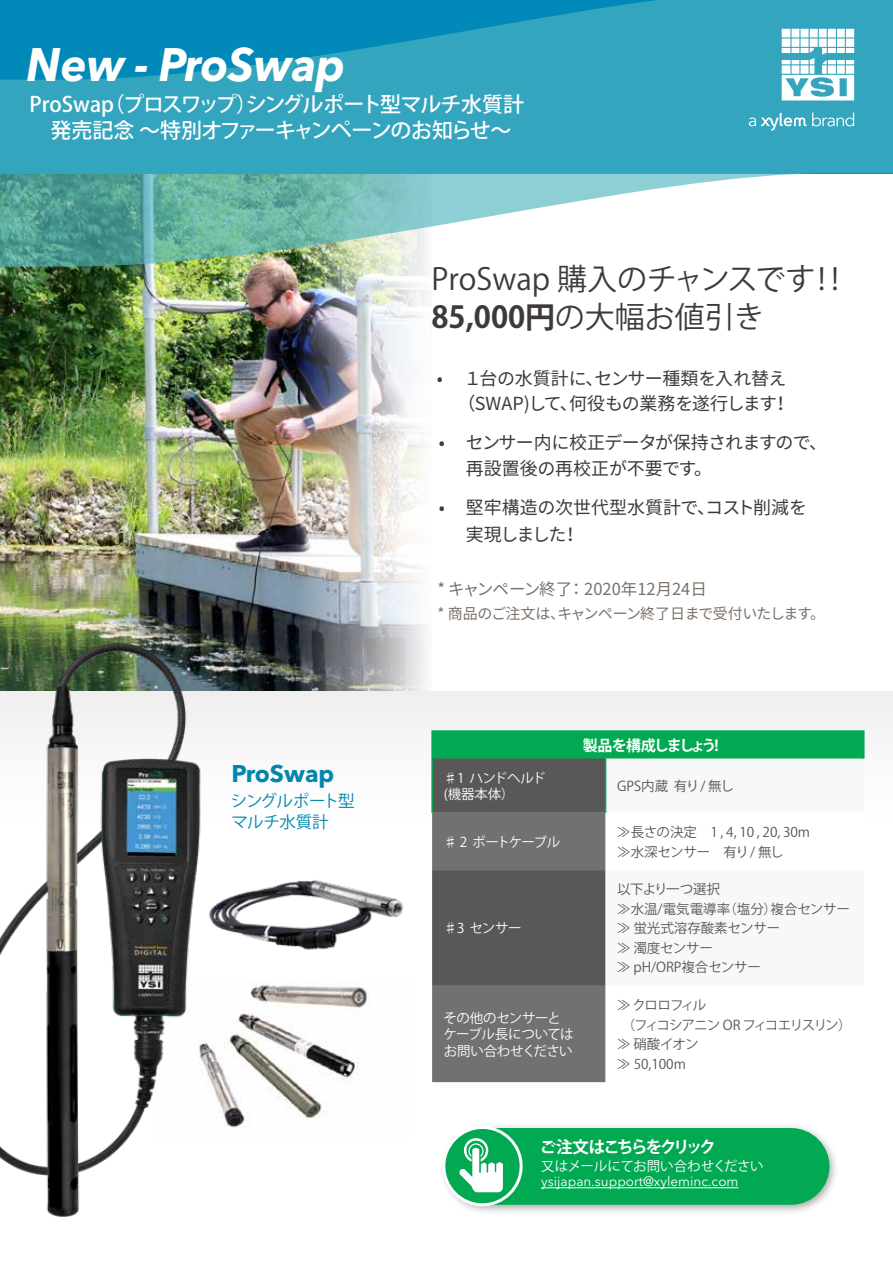
<style>
.page{position:relative;width:893px;height:1263px;background:#fff}
.page>*{position:absolute;margin:0;border:0;box-sizing:border-box;transform-origin:0 0}
.t1{font:italic 700 46.5px "Avenir Next LT Pro";letter-spacing:-.005em;color:#fff;scale:.95 1}
.t2{font:30px/37.5px "Koz Go Pr 6 N";color:#3e3a39}
.t3{font:700 24px "Avenir Next LT Pro";color:#0085ad}
.t4{font:500 21px/25.2px "Koz Go Pr 6 N";letter-spacing:-.04em;color:#fff}
.t5{font:18px/25.5px "Noto Sans CJ Kjp";letter-spacing:-.015em;color:#3e3a39}
.t6{font:16.5px "Noto Sans CJ Kjp";color:#7c726a}
.t7{font:16.5px/21px "Koz Go Pr 6 N";letter-spacing:-.025em;color:#0085ad}
.t8{font:700 16.5px "Koz Go Pr 6 N";letter-spacing:-.13em;color:#fff}
.t9{font:15px "Noto Sans CJ Kjp";letter-spacing:-.045em;color:#7c726a}
.t10{font:700 15px "Koz Go Pr 6 N";letter-spacing:-.13em;color:#fff}
.t11{font:13.5px/19.5px "Koz Go Pr 6 N";letter-spacing:-.01em;color:#595757}
.t12{font:13.5px/16.5px "Koz Go Pr 6 N";letter-spacing:-.03em;color:#fff}
.t13{font:13.5px "Avenir Next LT Pro";color:#fff}
.t14{font:13.5px "Koz Go Pr 6 N";letter-spacing:-.105em;color:#595757}
.t15{font:13.5px "Koz Go Pr 6 N";letter-spacing:-.07em;color:#fff}
.s1{font-weight:700}
</style>
<div class="page">
<img style="left:0;top:267px;width:426px;height:424px">
<svg style="left:0;top:0;width:893px;height:267px;fill:#34a5be"></svg>
<div style="left:0;top:691px;width:893px;height:248px;background:#f8f8f8"></div>
<div style="left:432px;top:731px;width:432px;height:27px;background:#00a952"></div>
<div style="left:433px;top:758px;width:172px;height:55px;background:#595757"></div>
<svg style="left:606px;top:758px;width:258px;height:55px"></svg>
<svg style="left:432px;top:813px;width:174px;height:269px;background:#686666"></svg>
<hr style="left:431px;top:732px;width:2px;height:26px;background:#00a952">
<hr style="left:431px;top:730px;width:175px;height:2px;background:#00a952">
<hr style="left:606px;top:730px;width:258px;height:2px;background:#00a952">
<hr style="left:431px;top:758px;width:2px;height:55px;background:#00a952">
<hr style="left:605px;top:758px;width:1px;height:55px;background:#00a952">
<svg style="left:782px;top:29px;width:72px;height:71px"></svg>
<svg style="left:812px;top:113px;width:42px;height:13px"></svg>
<svg style="left:749px;top:113px;width:57px;height:18px"></svg>
<img style="left:211px;top:984px;width:158px;height:144px">
<img style="left:211px;top:880px;width:192px;height:70px">
<img style="left:0;top:637px;width:211px;height:579px">
<div style="left:439px;top:1122px;width:400px;height:94px;background:#000;opacity:.35"></div>
<div style="left:446px;top:1128px;width:383px;height:77px;background:#00a952;border-radius:38px"></div>
<hr style="left:541px;top:1187px;width:197px;height:1px;background:#fff">
<svg style="left:444px;top:1127px;width:77px;height:78px"></svg>
<div style="left:442px;top:1126px;width:81px;height:80px;border:3px solid #fff;border-radius:50%"></div>
<svg style="left:458px;top:1138px;width:45px;height:54px"></svg>
<h1 class="t1" style="left:27px;top:37px;width:337px">New - ProSwap</h1>
<h3 class="t4" style="left:30px;top:93px;width:496px">ProSwap（プロスワップ）シングルポート型マルチ水質計　発売記念 ～特別オファーキャンペーンのお知らせ～</h3>
<h2 class="t2" style="left:431px;top:261px;width:420px">ProSwap 購入のチャンスです！！<br><span class="s1">85,000円</span>の大幅お値引き</h2>
<h3 class="t5" style="left:437px;top:366px;width:354px;text-align:right">• １台の水質計に、センサー種類を入れ替え（SWAP)して、何役もの業務を遂行します！</h3>
<h3 class="t5" style="left:466px;top:430px;width:363px;text-indent:-27px">• センサー内に校正データが保持されますので、再設置後の再校正が不要です。</h3>
<h3 class="t5" style="left:466px;top:494px;width:343px;line-height:27px;text-indent:-27px">• 堅牢構造の次世代型水質計で、コスト削減を実現しました！</h3>
<p class="t6" style="left:437px;top:580px;width:271px">* キャンペーン終了：2020年12月24日</p>
<p class="t9" style="left:437px;top:605px;width:389px">* 商品のご注文は、キャンペーン終了日まで受付いたします。</p>
<h3 class="t3" style="left:231px;top:758px;width:105px">ProSwap</h3>
<p class="t7" style="left:231px;top:791px;width:125px">シングルポート型マルチ水質計</p>
<p class="t10" style="left:583px;top:737px;width:138px">製品を構成しましょう!</p>
<p class="t12" style="left:444px;top:770px;width:103px">♯1 ハンドヘルド(機器本体）</p>
<p class="t11" style="left:617px;top:777px;width:118px">GPS内蔵 有り / 無し</p>
<p class="t15" style="left:444px;top:834px;width:118px">♯ 2 ポートケーブル</p>
<p class="t11" style="left:617px;top:823px;width:194px">≫長さの決定　1 , 4, 10 , 20, 30m ≫水深センサー　有り / 無し</p>
<p class="t12" style="left:444px;top:920px;width:79px">♯3 センサー</p>
<p class="t12" style="left:443px;top:1010px;width:132px">その他のセンサーとケーブル長についてはお問い合わせください</p>
<p class="t11" style="left:617px;top:880px;width:234px">以下より一つ選択<br>≫水温/電気電導率（塩分）複合センサー≫ 蛍光式溶存酸素センサー<br>≫ 濁度センサー<br>≫ pH/ORP複合センサー</p>
<p class="t11" style="left:617px;top:996px;width:91px">≫ クロロフィル</p>
<p class="t14" style="left:622px;top:1017px;width:231px">（フィコシアニン OR フィコエリスリン）</p>
<p class="t11" style="left:617px;top:1035px;width:83px">≫ 硝酸イオン</p>
<p class="t11" style="left:617px;top:1054px;width:70px">≫ 50,100m</p>
<p class="t8" style="left:540px;top:1138px;width:177px">ご注文はこちらをクリック</p>
<p class="t12" style="left:541px;top:1158px;width:224px">又はメールにてお問い合わせください</p>
<p class="t13" style="left:541px;top:1174px;width:199px">ysijapan.support@xyleminc.com</p>
</div>
